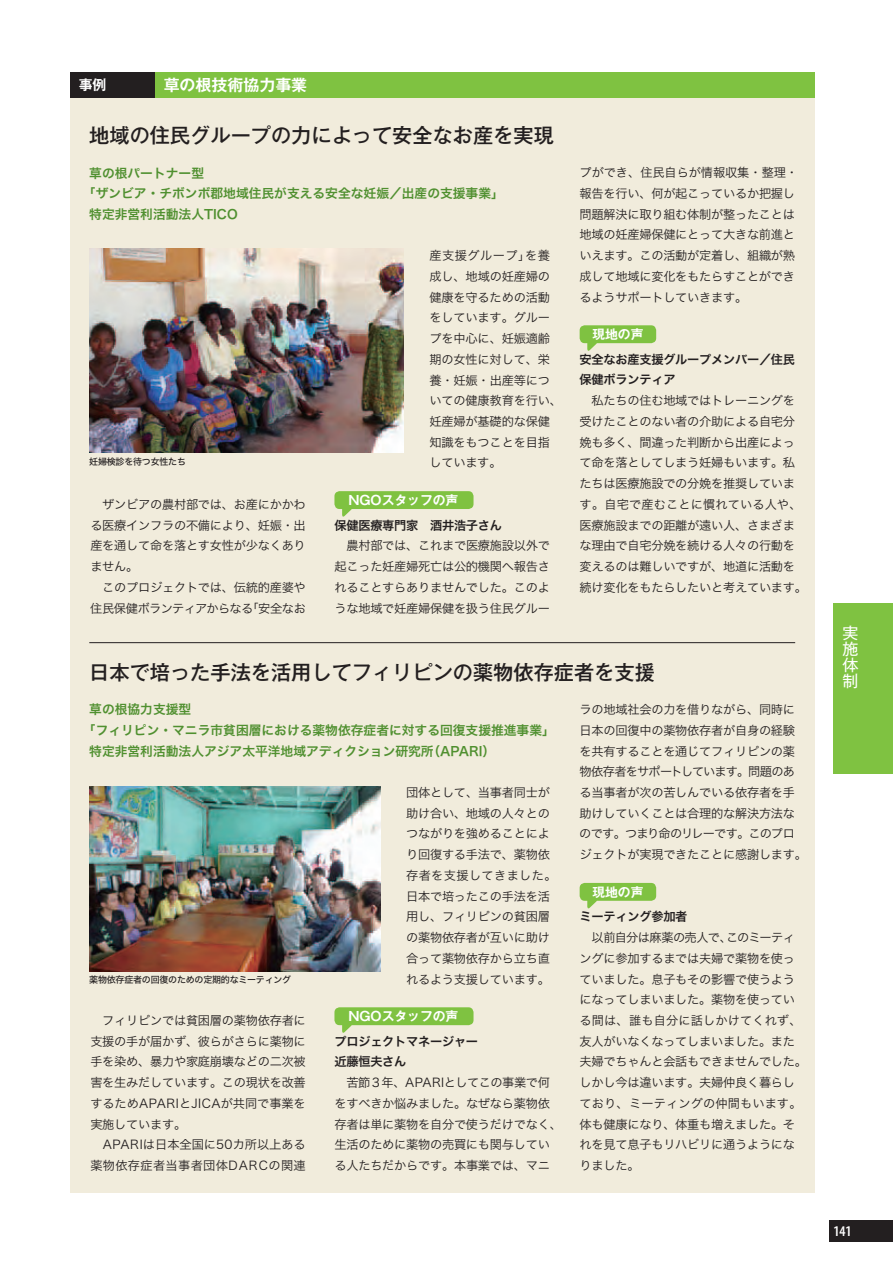
<style>
.page{position:relative;width:893px;height:1263px;background:#fff}
.page>*{position:absolute;margin:0;border:0;box-sizing:border-box;transform-origin:0 0}
.t1{font:500 20.25px "Gothic MB101 Pro";color:#231f20}
.t2{font:700 15.9px "Gothic MB101 Pro De";color:#fff}
.t3{font:15.9px/15.9px "Gothic MB101 Pro";color:#fff;text-align:justify}
.t4{font:600 condensed 14.85px "Myriad Pro";color:#fff}
.t5{font:700 13.8px "Gothic MB101 Pro De";color:#fff}
.t6{font:12.75px "Hira Kaku Pro W6";color:#509030}
.t7{font:700 12.75px "Gothic MB101 Pro De";color:#fff}
.t8{font:12.15px/20.7px "Hira Kaku Pro W3";letter-spacing:-.02em;color:#231f20}
.t9{font:12.15px/20.7px "Hira Kaku Pro W6";letter-spacing:-.02em;color:#231f20}
.t10{font:9px "Hira Kaku Std W5";letter-spacing:-.03em;color:#231f20}
</style>
<div class="page">
<div style="left:833px;top:604px;width:60px;height:170px;background:#7fc241"></div>
<div style="left:70px;top:72px;width:744px;height:1121px;background:#f1ecdc"></div>
<svg style="left:334px;top:491px;width:139px;height:26px"></svg>
<svg style="left:334px;top:1007px;width:139px;height:26px"></svg>
<svg style="left:580px;top:325px;width:76px;height:26px"></svg>
<svg style="left:580px;top:883px;width:76px;height:26px"></svg>
<div style="left:70px;top:72px;width:85px;height:26px;background:#231f20"></div>
<div style="left:155px;top:72px;width:659px;height:26px;background:#7fc241"></div>
<img style="left:89px;top:249px;width:315px;height:204px">
<img style="left:89px;top:786px;width:292px;height:185px">
<hr style="left:89px;top:642px;width:706px;height:1px;background:#231f20">
<div style="left:829px;top:1220px;width:64px;height:22px;background:#231f20"></div>
<p class="t5" style="left:79px;top:74px;width:29px">事例</p>
<h2 class="t2" style="left:164px;top:72px;width:145px">草の根技術協力事業</h2>
<h1 class="t1" style="left:89px;top:118px;width:466px">地域の住民グループの力によって安全なお産を実現</h1>
<p class="t6" style="left:89px;top:161px;width:116px">草の根パートナー型</p>
<p class="t6" style="left:83px;top:182px;width:422px">「ザンビア・チボンボ郡地域住民が支える安全な妊娠／出産の支援事業」</p>
<p class="t6" style="left:89px;top:203px;width:150px">特定非営利活動法人TICO</p>
<p class="t10" style="left:89px;top:455px;width:98px">妊婦検診を待つ女性たち</p>
<p class="t8" style="left:90px;top:493px;width:217px">　ザンビアの農村部では、お産にかかわる医療インフラの不備により、妊娠・出産を通して命を落とす女性が少なくありません。<br>　このプロジェクトでは、伝統的産婆や住民保健ボランティアからなる「安全なお</p>
<p class="t8" style="left:429px;top:244px;width:134px">産支援グループ」を養成し、地域の妊産婦の健康を守るための活動をしています。グループを中心に、妊娠適齢期の女性に対して、栄養・妊娠・出産等についての健康教育を行い、妊産婦が基礎的な保健知識をもつことを目指しています。</p>
<p class="t7" style="left:348px;top:489px;width:111px">NGOスタッフの声</p>
<p class="t9" style="left:334px;top:514px;width:169px">保健医療専門家　酒井浩子さん</p>
<p class="t8" style="left:334px;top:534px;width:217px;text-align:justify">　農村部では、これまで医療施設以外で起こった妊産婦死亡は公的機関へ報告されることすらありませんでした。このような地域で妊産婦保健を扱う住民グルー</p>
<p class="t8" style="left:580px;top:161px;width:220px">プができ、住民自らが情報収集・整理・報告を行い、何が起こっているか把握し問題解決に取り組む体制が整ったことは地域の妊産婦保健にとって大きな前進といえます。この活動が定着し、組織が熟成して地域に変化をもたらすことができるようサポートしていきます。</p>
<p class="t7" style="left:592px;top:324px;width:53px">現地の声</p>
<p class="t9" style="left:580px;top:348px;width:217px">安全なお産支援グループメンバー／住民保健ボランティア</p>
<p class="t8" style="left:580px;top:389px;width:229px">　私たちの住む地域ではトレーニングを受けたことのない者の介助による自宅分娩も多く、間違った判断から出産によって命を落としてしまう妊婦もいます。私たちは医療施設での分娩を推奨しています。自宅で産むことに慣れている人や、医療施設までの距離が遠い人、さまざまな理由で自宅分娩を続ける人々の行動を変えるのは難しいですが、地道に活動を続け変化をもたらしたいと考えています。</p>
<h1 class="t1" style="left:89px;top:655px;width:567px">日本で培った手法を活用してフィリピンの薬物依存症者を支援</h1>
<p class="t6" style="left:89px;top:698px;width:104px">草の根協力支援型</p>
<p class="t6" style="left:83px;top:719px;width:473px">「フィリピン・マニラ市貧困層における薬物依存症者に対する回復支援推進事業」</p>
<p class="t6" style="left:89px;top:740px;width:408px">特定非営利活動法人アジア太平洋地域アディクション研究所（APARI）</p>
<p class="t10" style="left:89px;top:973px;width:204px">薬物依存症者の回復のための定期的なミーティング</p>
<p class="t8" style="left:90px;top:1009px;width:217px">　フィリピンでは貧困層の薬物依存者に支援の手が届かず、彼らがさらに薬物に手を染め、暴力や家庭崩壊などの二次被害を生みだしています。この現状を改善するためAPARIとJICAが共同で事業を実施しています。<br>　APARIは日本全国に50カ所以上ある薬物依存症者当事者団体DARCの関連</p>
<p class="t8" style="left:406px;top:781px;width:152px">団体として、当事者同士が助け合い、地域の人々とのつながりを強めることにより回復する手法で、薬物依存者を支援してきました。日本で培ったこの手法を活用し、フィリピンの貧困層の薬物依存者が互いに助け合って薬物依存から立ち直れるよう支援しています。</p>
<p class="t7" style="left:348px;top:1006px;width:111px">NGOスタッフの声</p>
<p class="t9" style="left:334px;top:1030px;width:145px">プロジェクトマネージャー近藤恒夫さん</p>
<p class="t8" style="left:334px;top:1071px;width:229px">　苦節３年、APARIとしてこの事業で何をすべきか悩みました。なぜなら薬物依存者は単に薬物を自分で使うだけでなく、生活のために薬物の売買にも関与している人たちだからです。本事業では、マニ</p>
<p class="t8" style="left:579px;top:698px;width:229px">ラの地域社会の力を借りながら、同時に日本の回復中の薬物依存者が自身の経験を共有することを通じてフィリピンの薬物依存者をサポートしています。問題のある当事者が次の苦しんでいる依存者を手助けしていくことは合理的な解決方法なのです。つまり命のリレーです。このプロジェクトが実現できたことに感謝します。</p>
<p class="t7" style="left:592px;top:881px;width:53px">現地の声</p>
<p class="t9" style="left:580px;top:906px;width:109px">ミーティング参加者</p>
<p class="t8" style="left:580px;top:926px;width:229px">　以前自分は麻薬の売人で、このミーティングに参加するまでは夫婦で薬物を使っていました。息子もその影響で使うようになってしまいました。薬物を使っている間は、誰も自分に話しかけてくれず、友人がいなくなってしまいました。また夫婦でちゃんと会話もできませんでした。しかし今は違います。夫婦仲良く暮らしており、ミーティングの仲間もいます。体も健康になり、体重も増えました。それを見て息子もリハビリに通うようになりました。</p>
<h2 class="t3" style="left:842px;top:623px;width:17px">実施体制</h2>
<p class="t4" style="left:833px;top:1222px;width:20px">141</p>
</div>
